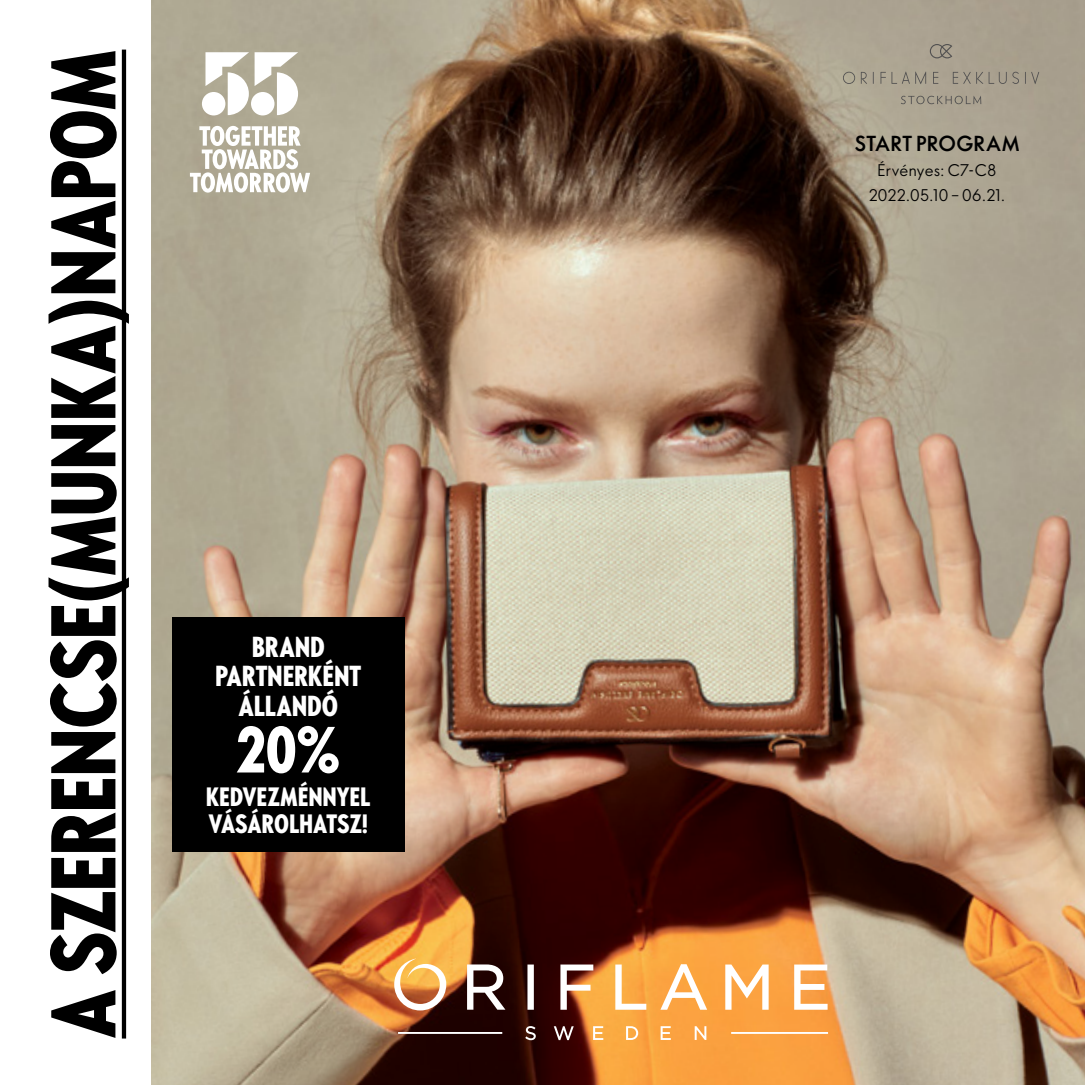
<style>
.page{position:relative;width:1085px;height:1085px;background:#fff}
.page>*{position:absolute;margin:0;border:0;box-sizing:border-box;transform-origin:0 0}
.t1{font:700 85.5px "Oriflame Sans Cond 2.0";color:#000}
.t2{font:700 60.75px "Oriflame Sans Cond 2.0";color:#fff}
.t3{font:700 27px/29.7px "Oriflame Sans Cond 2.0";letter-spacing:.005em;color:#fff;text-align:center}
.t4{font:700 24.75px/27px "Oriflame Sans Cond 2.0";letter-spacing:.01em;color:#fff}
.t5{font:700 20.25px "Oriflame Sans 2.0";letter-spacing:.015em;color:#000}
.t6{font:15.75px/24.8px "Oriflame Sans 2.0";letter-spacing:.01em;color:#000;text-align:center}
</style>
<div class="page">
<img style="left:152px;top:0;width:932px;height:1084px">
<svg style="left:394px;top:958px;width:433px;height:82px;background:#bf854f"></svg>
<svg style="left:842px;top:72px;width:31px;height:12px"></svg>
<svg style="left:880px;top:72px;width:5px;height:12px"></svg>
<svg style="left:891px;top:72px;width:18px;height:12px"></svg>
<svg style="left:915px;top:72px;width:11px;height:12px"></svg>
<svg style="left:932px;top:72px;width:6px;height:12px"></svg>
<svg style="left:952px;top:72px;width:18px;height:12px"></svg>
<svg style="left:976px;top:72px;width:30px;height:12px"></svg>
<svg style="left:1012px;top:72px;width:6px;height:12px"></svg>
<svg style="left:1024px;top:72px;width:15px;height:12px"></svg>
<svg style="left:900px;top:96px;width:81px;height:8px"></svg>
<svg style="left:929px;top:44px;width:23px;height:14px"></svg>
<div style="left:202px;top:92px;width:23px;height:23px;background:#fff;border-radius:50%"></div>
<svg style="left:205px;top:52px;width:93px;height:63px"></svg>
<svg style="left:190px;top:126px;width:120px;height:66px"></svg>
<hr style="left:122px;top:50px;width:4px;height:988px;background:#000">
<div style="left:172px;top:617px;width:232px;height:234px;background:#000"></div>
<h1 class="t1" style="left:24px;top:1038px;width:990px;rotate:-90deg">A SZERENCSE(MUNKA)NAPOM</h1>
<h3 class="t3" style="left:215px;top:631px;width:147px">BRAND<br>PARTNERKÉNT<br>ÁLLANDÓ</h3>
<h2 class="t2" style="left:236px;top:707px;width:107px">20%</h2>
<h3 class="t4" style="left:206px;top:782px;width:166px">KEDVEZMÉNNYEL<br>VÁSÁROLHATSZ!</h3>
<p class="t5" style="left:854px;top:129px;width:167px">START PROGRAM</p>
<p class="t6" style="left:868px;top:157px;width:138px">Érvényes: C7-C8<br>2022.05.10 – 06.21.</p>
</div>
